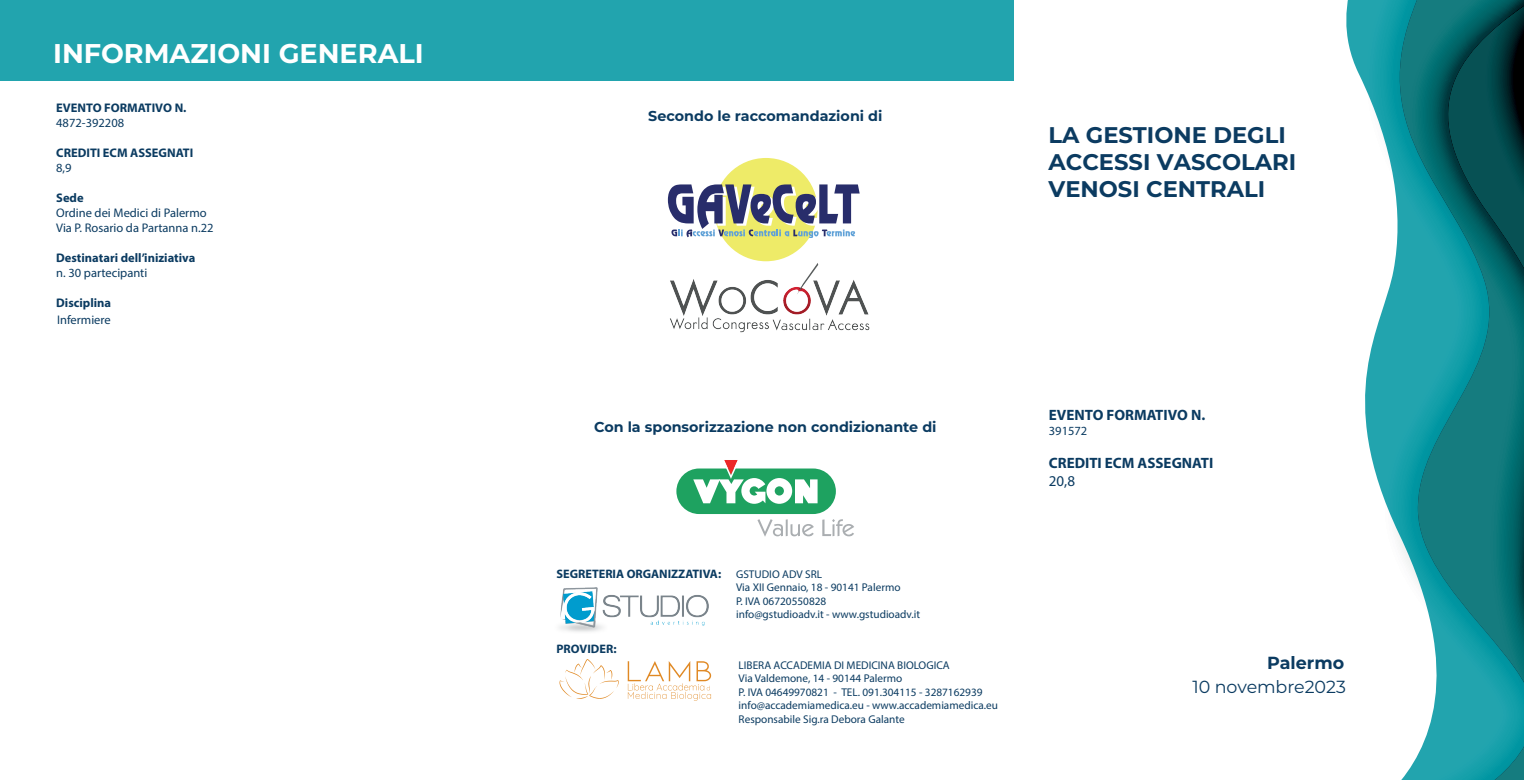
<style>
.page{position:relative;width:1524px;height:780px;background:#fff}
.page>*{position:absolute;margin:0;border:0;box-sizing:border-box;transform-origin:0 0}
.t1{font:700 27.12px "Montserrat";color:#fff}
.t2{font:23.88px "Myriad Pro";color:#fff}
.t3{font:700 22.62px/27.1px "Montserrat";color:#0b3b61}
.t4{font:17.5px "Montserrat";letter-spacing:-.005em;color:#0b3b61}
.t5{font:700 17.5px "Montserrat";color:#0b3b61}
.t6{font:700 15px "Myriad Pro";color:#0b3b61}
.t7{font:15px "Myriad Pro";color:#0b3b61}
.t8{font:700 14.38px "Montserrat";color:#0b3b61}
.t9{font:12.5px/15px "Myriad Pro";color:#0b3b61}
.t10{font:700 12.5px "Myriad Pro";color:#0b3b61}
.t11{font:700 12.25px "Myriad Pro";color:#0b3b61}
.t12{font:11.25px/13.5px "Myriad Pro";color:#0b3b61}
</style>
<div class="page">
<svg style="left:1356px;top:0;width:13px;height:444px"></svg>
<svg style="left:1369px;top:0;width:35px;height:780px"></svg>
<svg style="left:1404px;top:0;width:11px;height:780px"></svg>
<svg style="left:1415px;top:0;width:66px;height:780px"></svg>
<svg style="left:1481px;top:0;width:43px;height:780px"></svg>
<div style="left:0;top:0;width:1013px;height:81px;background:#22a4ae"></div>
<div style="left:714px;top:158px;width:103px;height:103px;background:#eeeb68;border-radius:50%"></div>
<svg style="left:668px;top:184px;width:192px;height:54px"></svg>
<div style="left:676px;top:468px;width:160px;height:46px;background:#1ea260;border-radius:23px"></div>
<svg style="left:693px;top:460px;width:124px;height:44px"></svg>
<svg style="left:757px;top:519px;width:57px;height:17px"></svg>
<svg style="left:822px;top:519px;width:32px;height:17px"></svg>
<svg style="left:628px;top:661px;width:84px;height:39px"></svg>
<svg style="left:559px;top:659px;width:60px;height:40px"></svg>
<img style="left:670px;top:261px;width:199px;height:55px">
<img style="left:670px;top:317px;width:200px;height:16px">
<img style="left:559px;top:587px;width:149px;height:45px">
<h1 class="t1" style="left:53px;top:34px;width:372px">INFORMAZIONI GENERALI</h1>
<h2 class="t2" style="left:56px;top:50px;width:258px">INFORMAZIONI GENERALI</h2>
<p class="t10" style="left:56px;top:100px;width:132px">EVENTO FORMATIVO N.</p>
<p class="t9" style="left:56px;top:115px;width:69px">4872-392208</p>
<p class="t10" style="left:56px;top:145px;width:139px">CREDITI ECM ASSEGNATI</p>
<p class="t9" style="left:56px;top:160px;width:17px">8,9</p>
<p class="t10" style="left:56px;top:190px;width:29px">Sede</p>
<p class="t9" style="left:56px;top:205px;width:159px">Ordine dei Medici di Palermo<br>Via P. Rosario da Partanna n.22</p>
<p class="t10" style="left:56px;top:250px;width:141px">Destinatari dell’iniziativa</p>
<p class="t9" style="left:56px;top:265px;width:93px">n. 30 partecipanti</p>
<p class="t10" style="left:56px;top:295px;width:56px">Disciplina</p>
<p class="t9" style="left:57px;top:312px;width:55px">Infermiere</p>
<p class="t8" style="left:648px;top:105px;width:236px">Secondo le raccomandazioni di</p>
<h3 class="t3" style="left:1048px;top:120px;width:249px">LA GESTIONE DEGLI<br>ACCESSI VASCOLARI<br>VENOSI CENTRALI</h3>
<p class="t8" style="left:594px;top:417px;width:344px">Con la sponsorizzazione non condizionante di</p>
<p class="t11" style="left:556px;top:565px;width:166px">SEGRETERIA ORGANIZZATIVA:</p>
<p class="t11" style="left:556px;top:640px;width:62px">PROVIDER:</p>
<p class="t12" style="left:736px;top:566px;width:186px">GSTUDIO ADV SRL<br>Via XII Gennaio, 18 - 90141 Palermo<br>P. IVA 06720550828<br>info@gstudioadv.it - www.gstudioadv.it</p>
<p class="t12" style="left:738px;top:658px;width:261px">LIBERA ACCADEMIA DI MEDICINA BIOLOGICA<br>Via Valdemone, 14 - 90144 Palermo<br>P. IVA 04649970821 - TEL. 091.304115 - 3287162939 info@accademiamedica.eu - www.accademiamedica.eu Responsabile Sig.ra Debora Galante</p>
<h3 class="t6" style="left:1049px;top:404px;width:158px">EVENTO FORMATIVO N.</h3>
<p class="t9" style="left:1049px;top:422px;width:40px">391572</p>
<h3 class="t6" style="left:1049px;top:452px;width:166px">CREDITI ECM ASSEGNATI</h3>
<h3 class="t7" style="left:1049px;top:471px;width:28px">20,8</h3>
<h3 class="t5" style="left:1267px;top:650px;width:79px">Palermo</h3>
<h3 class="t4" style="left:1192px;top:674px;width:155px">10 novembre2023</h3>
</div>
